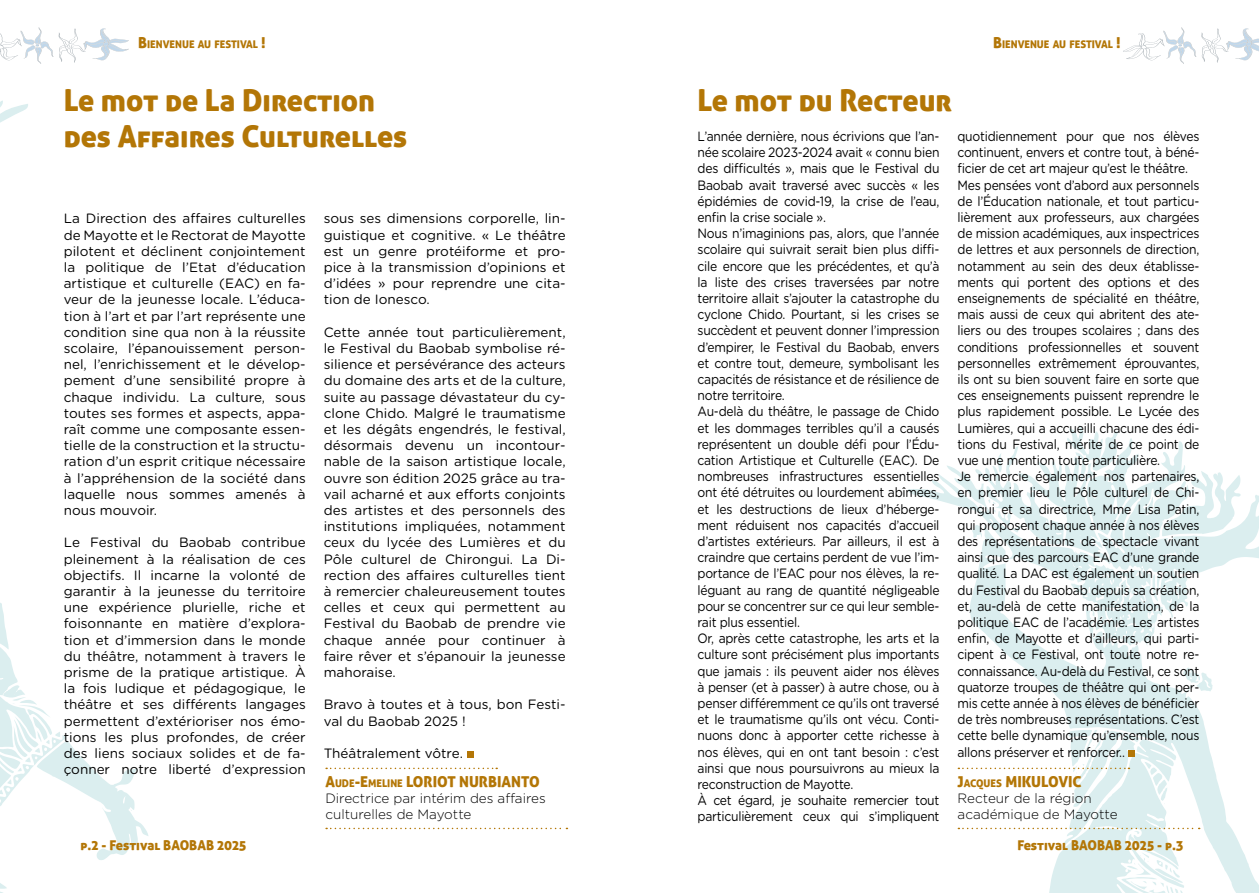
<style>
.page{position:relative;width:1259px;height:893px;background:#fff}
.page>*{position:absolute;margin:0;border:0;box-sizing:border-box;transform-origin:0 0}
.t1{font:30px/36px "Aller Display";color:#b37606}
.t2{font:15px "Aller Display";color:#b37606}
.t3{font:13.5px/16.2px "Gotham Rounded";letter-spacing:-.02em;color:#000;scale:.9 1}
.t4{font:13.5px/16.2px "Gotham Rounded";letter-spacing:-.02em;color:#000;text-align:justify}
.t5{font:300 13.5px/16.2px "Gotham";color:#000}
.t6{font:13.5px/16.2px "Gotham Rounded";color:#000}
.t7{font:13.5px "Aller Display";color:#b37606}
.t8{font:10.5px "Aller Display";color:#b37606}
.s1{font-size:15px}
.s2{font-style:inherit}
.s3{font-size:10.5px}
</style>
<div class="page">
<svg style="left:1123px;top:27px;width:136px;height:37px"></svg>
<svg style="left:0;top:27px;width:129px;height:37px"></svg>
<svg style="left:999px;top:647px;width:260px;height:246px"></svg>
<svg style="left:1183px;top:667px;width:29px;height:24px"></svg>
<svg style="left:908px;top:441px;width:351px;height:206px"></svg>
<svg style="left:972px;top:425px;width:166px;height:119px"></svg>
<svg style="left:0;top:100px;width:28px;height:23px"></svg>
<svg style="left:0;top:603px;width:148px;height:290px"></svg>
<svg style="left:467px;top:752px;width:6px;height:6px"></svg>
<svg style="left:326px;top:768px;width:171px;height:1px"></svg>
<svg style="left:326px;top:828px;width:241px;height:1px"></svg>
<svg style="left:958px;top:730px;width:241px;height:163px"></svg>
<p class="t8" style="left:138px;top:38px;width:129px"><span class="s1">B</span>IENVENUE AU FESTIVAL <span class="s1">!</span></p>
<p class="t8" style="left:993px;top:38px;width:129px"><span class="s1">B</span>IENVENUE AU FESTIVAL <span class="s1">!</span></p>
<h1 class="t1" style="left:64px;top:82px;width:345px">Le mot de La Direction des Affaires Culturelles</h1>
<p class="t4" style="left:64px;top:210px;width:243px">La Direction des affaires culturelles de Mayotte et le Rectorat de Mayotte pilotent et déclinent conjointement la politique de l’Etat d’éducation artistique et culturelle (EAC) en fa&shy;veur de la jeunesse locale. L’éduca&shy;tion à l’art et par l’art représente une condition sine qua non à la réussite scolaire, l’épanouissement person&shy;nel, l’enrichissement et le dévelop&shy;pement d’une sensibilité propre à chaque individu. La culture, sous toutes ses formes et aspects, appa&shy;raît comme une composante essen&shy;tielle de la construction et la structu&shy;ration d’un esprit critique nécessaire à l’appréhension de la société dans laquelle nous sommes amenés à nous mouvoir.</p>
<p class="t4" style="left:64px;top:534px;width:243px">Le Festival du Baobab contribue pleinement à la réalisation de ces objectifs. Il incarne la volonté de garantir à la jeunesse du territoire une expérience plurielle, riche et foisonnante en matière d’explora&shy;tion et d’immersion dans le monde du théâtre, notamment à travers le prisme de la pratique artistique. À la fois ludique et pédagogique, le théâtre et ses différents langages permettent d’extérioriser nos émo&shy;tions les plus profondes, de créer des liens sociaux solides et de fa&shy;çonner notre liberté d’expression</p>
<p class="t4" style="left:324px;top:210px;width:243px">sous ses dimensions corporelle, lin&shy;guistique et cognitive. « Le théâtre est un genre protéiforme et pro&shy;pice à la transmission d’opinions et d’idées » pour reprendre une cita&shy;tion de Ionesco.</p>
<p class="t4" style="left:324px;top:323px;width:243px">Cette année tout particulièrement, le Festival du Baobab symbolise ré&shy;silience et persévérance des acteurs du domaine des arts et de la culture, suite au passage dévastateur du cy&shy;clone Chido. Malgré le traumatisme et les dégâts engendrés, le festival, désormais devenu un incontour&shy;nable de la saison artistique locale, ouvre son édition 2025 grâce au tra&shy;vail acharné et aux efforts conjoints des artistes et des personnels des institutions impliquées, notamment ceux du lycée des Lumières et du Pôle culturel de Chirongui. La Di&shy;rection des affaires culturelles tient à remercier chaleureusement toutes celles et ceux qui permettent au Festival du Baobab de prendre vie chaque année pour continuer à faire rêver et s’épanouir la jeunesse mahoraise.</p>
<p class="t6" style="left:324px;top:696px;width:243px">Bravo à toutes et à tous, bon Festi&shy;val du Baobab 2025 !</p>
<p class="t6" style="left:324px;top:745px;width:141px">Théâtralement vôtre.</p>
<p class="t2" style="left:325px;top:772px;width:216px"><span class="s2">A</span><span class="s3">UDE</span><span class="s2">-E</span><span class="s3">MELINE</span> LORIOT NURBIANTO</p>
<p class="t5" style="left:325px;top:789px;width:222px">Directrice par intérim des affaires culturelles de Mayotte</p>
<h1 class="t1" style="left:697px;top:82px;width:256px">Le mot du Recteur</h1>
<p class="t3" style="left:697px;top:127px;width:270px">L’année dernière, nous écrivions que l’an&shy;née scolaire 2023-2024 avait « connu bien des difficultés », mais que le Festival du Baobab avait traversé avec succès « les épidémies de covid-19, la crise de l’eau, enfin la crise sociale ».<br>Nous n’imaginions pas, alors, que l’année scolaire qui suivrait serait bien plus diffi&shy;cile encore que les précédentes, et qu’à la liste des crises traversées par notre territoire allait s’ajouter la catastrophe du cyclone Chido. Pourtant, si les crises se succèdent et peuvent donner l’impression d’empirer, le Festival du Baobab, envers et contre tout, demeure, symbolisant les capacités de résistance et de résilience de notre territoire.<br>Au-delà du théâtre, le passage de Chido et les dommages terribles qu’il a causés représentent un double défi pour l’Édu&shy;cation Artistique et Culturelle (EAC). De nombreuses infrastructures essentielles ont été détruites ou lourdement abîmées, et les destructions de lieux d’héberge&shy;ment réduisent nos capacités d’accueil d’artistes extérieurs. Par ailleurs, il est à craindre que certains perdent de vue l’im&shy;portance de l’EAC pour nos élèves, la re&shy;léguant au rang de quantité négligeable pour se concentrer sur ce qui leur semble&shy;rait plus essentiel.<br>Or, après cette catastrophe, les arts et la culture sont précisément plus importants que jamais : ils peuvent aider nos élèves à penser (et à passer) à autre chose, ou à penser différemment ce qu’ils ont traversé et le traumatisme qu’ils ont vécu. Conti&shy;nuons donc à apporter cette richesse à nos élèves, qui en ont tant besoin : c’est ainsi que nous poursuivrons au mieux la reconstruction de Mayotte.<br>À cet égard, je souhaite remercier tout particulièrement ceux qui s’impliquent</p>
<p class="t3" style="left:957px;top:127px;width:270px">quotidiennement pour que nos élèves continuent, envers et contre tout, à béné&shy;ficier de cet art majeur qu’est le théâtre.<br>Mes pensées vont d’abord aux personnels de l’Éducation nationale, et tout particu&shy;lièrement aux professeurs, aux chargées de mission académiques, aux inspectrices de lettres et aux personnels de direction, notamment au sein des deux établisse&shy;ments qui portent des options et des enseignements de spécialité en théâtre, mais aussi de ceux qui abritent des ate&shy;liers ou des troupes scolaires ; dans des conditions professionnelles et souvent personnelles extrêmement éprouvantes, ils ont su bien souvent faire en sorte que ces enseignements puissent reprendre le plus rapidement possible. Le Lycée des Lumières, qui a accueilli chacune des édi&shy;tions du Festival, mérite de ce point de vue une mention toute particulière.<br>Je remercie également nos partenaires, en premier lieu le Pôle culturel de Chi&shy;rongui et sa directrice, Mme Lisa Patin, qui proposent chaque année à nos élèves des représentations de spectacle vivant ainsi que des parcours EAC d’une grande qualité. La DAC est également un soutien du Festival du Baobab depuis sa création, et, au-delà de cette manifestation, de la politique EAC de l’académie. Les artistes enfin, de Mayotte et d’ailleurs, qui parti&shy;cipent à ce Festival, ont toute notre re&shy;connaissance. Au-delà du Festival, ce sont quatorze troupes de théâtre qui ont per&shy;mis cette année à nos élèves de bénéficier de très nombreuses représentations. C’est cette belle dynamique qu’ensemble, nous allons préserver et renforcer..</p>
<p class="t2" style="left:957px;top:772px;width:126px"><span class="s2">J</span><span class="s3">ACQUES</span> MIKULOVIC</p>
<p class="t5" style="left:957px;top:789px;width:162px">Recteur de la région académique de Mayotte</p>
<p class="t7" style="left:81px;top:836px;width:167px">p.2 - Festival BAOBAB 2025</p>
<p class="t7" style="left:1017px;top:836px;width:168px">Festival BAOBAB 2025 - p.3</p>
</div>
